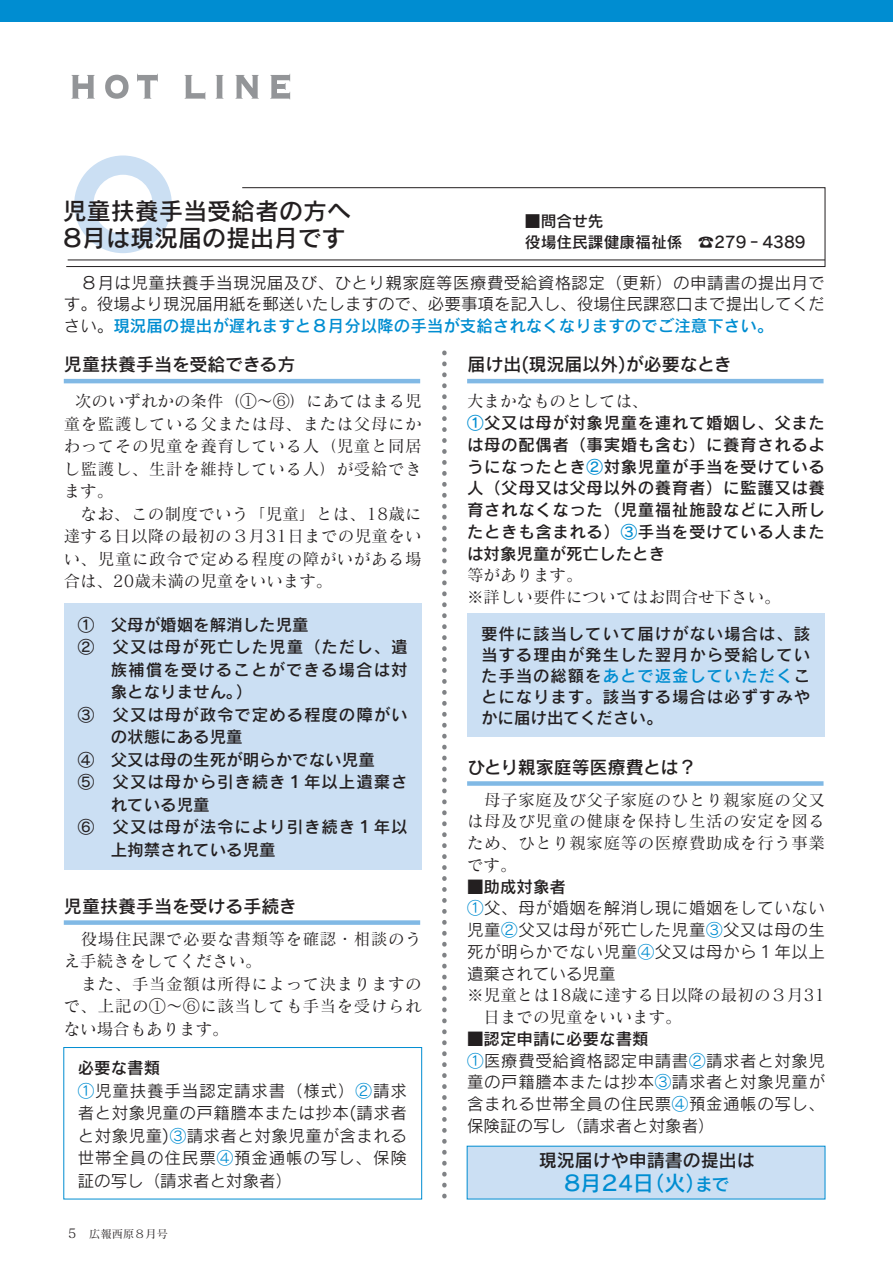
<style>
.page{position:relative;width:893px;height:1263px;background:#fff}
.page>*{position:absolute;margin:0;border:0;box-sizing:border-box;transform-origin:0 0}
.t1{font:24px/27px "Rodin Pro DB 90 msp RKSJ H";color:#231f20}
.t2{font:21px "Rodin Pro DB 90 msp RKSJ H";letter-spacing:-.1em;color:#008dd1}
.t3{font:18px "Rodin Pro DB 90 msp RKSJ H";color:#231f20}
.t4{font:16.5px/22.5px "Matisse Pro M 90 msp RKSJ H";letter-spacing:.035em;color:#231f20}
.t5{font:16.5px/21.8px "Rodin Pro DB 90 msp RKSJ H";letter-spacing:.035em;color:#231f20;text-align:justify}
.t6{font:16.5px/21.8px "Rodin Pro M 90 msp RKSJ H";letter-spacing:.025em;color:#231f20;text-align:justify}
.t7{font:16.5px/21.8px "Rodin Pro M 90 msp RKSJ H";letter-spacing:.005em;color:#231f20}
.t8{font:16.5px "Rodin Pro DB 90 msp RKSJ H";letter-spacing:.055em;color:#231f20}
.t9{font:16.5px "Rodin Pro DB 90 msp RKSJ H";color:#231f20}
.t10{font:16.5px "Rodin Pro DB 90 msp RKSJ H";color:#008dd1}
.t11{font:16.5px/21.8px "Matisse Pro M 90 msp RKSJ H";color:#231f20}
.t12{font:16.5px/21.8px "Matisse Pro M 90 msp RKSJ H";letter-spacing:.005em;color:#231f20}
.t13{font:16.5px "Rodin Pro DB 90 msp RKSJ H";letter-spacing:.06em;color:#231f20}
.t14{font:15.75px/21px "Rodin Pro DB 90 msp RKSJ H";color:#231f20}
.t15{font:11.25px "Matisse Pro M 90 msp RKSJ H";color:#231f20}
.s1{font-family:"Rodin Pro M 90 msp RKSJ H";color:#231f20}
.s2{color:#008dd1}
.s3{font-size:12.75px}
.s4{font-size:18px}
</style>
<div class="page">
<div style="left:0;top:0;width:893px;height:21px;background:#008dd1"></div>
<svg style="left:72px;top:75px;width:23px;height:24px"></svg>
<svg style="left:105px;top:75px;width:24px;height:24px"></svg>
<svg style="left:137px;top:74px;width:21px;height:25px"></svg>
<svg style="left:185px;top:75px;width:20px;height:24px"></svg>
<svg style="left:216px;top:75px;width:7px;height:24px"></svg>
<svg style="left:235px;top:75px;width:24px;height:24px"></svg>
<svg style="left:270px;top:74px;width:20px;height:25px"></svg>
<svg style="left:66px;top:187px;width:760px;height:80px"></svg>
<hr style="left:68px;top:260px;width:757px;height:1px;background:#231f20">
<svg style="left:74px;top:156px;width:98px;height:97px"></svg>
<svg style="left:442px;top:353px;width:5px;height:846px"></svg>
<hr style="left:64px;top:379px;width:356px;height:4px;background:#81b9e5">
<hr style="left:467px;top:379px;width:356px;height:4px;background:#81b9e5">
<div style="left:467px;top:781px;width:356px;height:5px;background:#81b9e5"></div>
<div style="left:64px;top:920px;width:356px;height:5px;background:#81b9e5"></div>
<div style="left:467px;top:613px;width:358px;height:124px;background:#cbdff3"></div>
<div style="left:467px;top:1146px;width:358px;height:53px;background:#cbdff3"></div>
<div style="left:63px;top:1047px;width:359px;height:152px;border:1px solid #008dd1"></div>
<div style="left:64px;top:604px;width:358px;height:266px;background:#cbdff3"></div>
<h1 class="t1" style="left:61px;top:200px;width:292px">児童扶養手当受給者の方へ<br>８月は現況届の提出月です</h1>
<p class="t14" style="left:525px;top:213px;width:282px">■問合せ先　<br>役場住民課健康福祉係　☎279‐4389</p>
<p class="t7" style="left:64px;top:274px;width:763px">　８月は児童扶養手当現況届及び、ひとり親家庭等医療費受給資格認定（更新）の申請書の提出月です。役場より現況届用紙を郵送いたしますので、必要事項を記入し、役場住民課窓口まで提出してくだ</p>
<p class="t10" style="left:64px;top:320px;width:711px"><span class="s1">さい。</span>現況届の提出が遅れますと８月分以降の手当が支給されなくなりますのでご注意下さい。</p>
<p class="t3" style="left:64px;top:358px;width:233px">児童扶養手当を受給できる方</p>
<p class="t4" style="left:64px;top:392px;width:359px;text-indent:11px">次のいずれかの条件（①～⑥）にあてはまる児童を監護している父または母、または父母にかわってその児童を養育している人（児童と同居し監護し、生計を維持している人）が受給できます。<br>　なお、この制度でいう「児童」とは、18歳に達する日以降の最初の３月31日までの児童をいい、児童に政令で定める程度の障がいがある場合は、20歳未満の児童をいいます。</p>
<p class="t9" style="left:78px;top:618px;width:233px">①　父母が婚姻を解消した児童</p>
<p class="t8" style="left:78px;top:641px;width:331px">②　父又は母が死亡した児童（ただし、遺</p>
<p class="t13" style="left:111px;top:663px;width:298px">族補償を受けることができる場合は対</p>
<p class="t9" style="left:111px;top:686px;width:143px">象となりません。）</p>
<p class="t8" style="left:78px;top:708px;width:331px">③　父又は母が政令で定める程度の障がい</p>
<p class="t9" style="left:111px;top:731px;width:133px">の状態にある児童</p>
<p class="t9" style="left:78px;top:753px;width:298px">④　父又は母の生死が明らかでない児童</p>
<p class="t8" style="left:78px;top:776px;width:331px">⑤　父又は母から引き続き１年以上遺棄さ</p>
<p class="t5" style="left:111px;top:796px;width:100px">れている児童</p>
<p class="t8" style="left:78px;top:821px;width:331px">⑥　父又は母が法令により引き続き１年以</p>
<p class="t9" style="left:111px;top:843px;width:166px">上拘禁されている児童</p>
<p class="t3" style="left:64px;top:899px;width:234px">児童扶養手当を受ける手続き</p>
<p class="t4" style="left:64px;top:930px;width:359px">　役場住民課で必要な書類等を確認・相談のうえ手続きをしてください。<br>　また、手当金額は所得によって決まりますので、上記の①～⑥に該当しても手当を受けられない場合もあります。</p>
<p class="t5" style="left:78px;top:1059px;width:84px">必要な書類</p>
<p class="t6" style="left:78px;top:1081px;width:331px;line-height:22.5px"><span class="s2">①</span>児童扶養手当認定請求書（様式）<span class="s2">②</span>請求者と対象児童の戸籍謄本または抄本(請求者と対象児童)<span class="s2">③</span>請求者と対象児童が含まれる世帯全員の住民票<span class="s2">④</span>預金通帳の写し、保険証の写し（請求者と対象者）</p>
<p class="t15" style="left:68px;top:1229px;width:101px"><span class="s3">5</span> 広報西原８月号</p>
<p class="t3" style="left:467px;top:358px;width:266px">届け出(現況届以外)が必要なとき</p>
<p class="t11" style="left:467px;top:392px;width:183px">大まかなものとしては、</p>
<p class="t5" style="left:467px;top:414px;width:359px"><span class="s2">①</span>父又は母が対象児童を連れて婚姻し、父または母の配偶者（事実婚も含む）に養育されるようになったとき<span class="s2">②</span>対象児童が手当を受けている人（父母又は父母以外の養育者）に監護又は養育されなくなった（児童福祉施設などに入所したときも含まれる）<span class="s2">③</span>手当を受けている人または対象児童が死亡したとき</p>
<p class="t11" style="left:467px;top:566px;width:315px">等があります。<br>※詳しい要件についてはお問合せ下さい。</p>
<p class="t5" style="left:481px;top:626px;width:331px;line-height:21px">要件に該当していて届けがない場合は、該当する理由が発生した翌月から受給していた手当の総額を<span class="s2">あとで返金していただく</span>ことになります。該当する場合は必ずすみやかに届け出てください。</p>
<p class="t3" style="left:467px;top:760px;width:231px">ひとり親家庭等医療費とは？</p>
<p class="t4" style="left:467px;top:791px;width:359px;line-height:21.8px;text-align:justify">　母子家庭及び父子家庭のひとり親家庭の父又は母及び児童の健康を保持し生活の安定を図るため、ひとり親家庭等の医療費助成を行う事業です。</p>
<p class="t5" style="left:467px;top:878px;width:100px">■助成対象者</p>
<p class="t6" style="left:467px;top:900px;width:359px"><span class="s2">①</span>父、母が婚姻を解消し現に婚姻をしていない児童<span class="s2">②</span>父又は母が死亡した児童<span class="s2">③</span>父又は母の生死が明らかでない児童<span class="s2">④</span>父又は母から１年以上遺棄されている児童</p>
<p class="t12" style="left:484px;top:987px;width:343px;text-indent:-16px">※児童とは18歳に達する日以降の最初の３月31日までの児童をいいます。</p>
<p class="t9" style="left:467px;top:1033px;width:183px">■認定申請に必要な書類</p>
<p class="t6" style="left:467px;top:1052px;width:359px"><span class="s2">①</span>医療費受給資格認定申請書<span class="s2">②</span>請求者と対象児童の戸籍謄本または抄本<span class="s2">③</span>請求者と対象児童が含まれる世帯全員の住民票<span class="s2">④</span>預金通帳の写し、保険証の写し（請求者と対象者）</p>
<p class="t3" style="left:539px;top:1154px;width:217px">現況届けや申請書の提出は</p>
<p class="t2" style="left:562px;top:1175px;width:170px">８月２4日（火）<span class="s4">まで</span></p>
</div>
